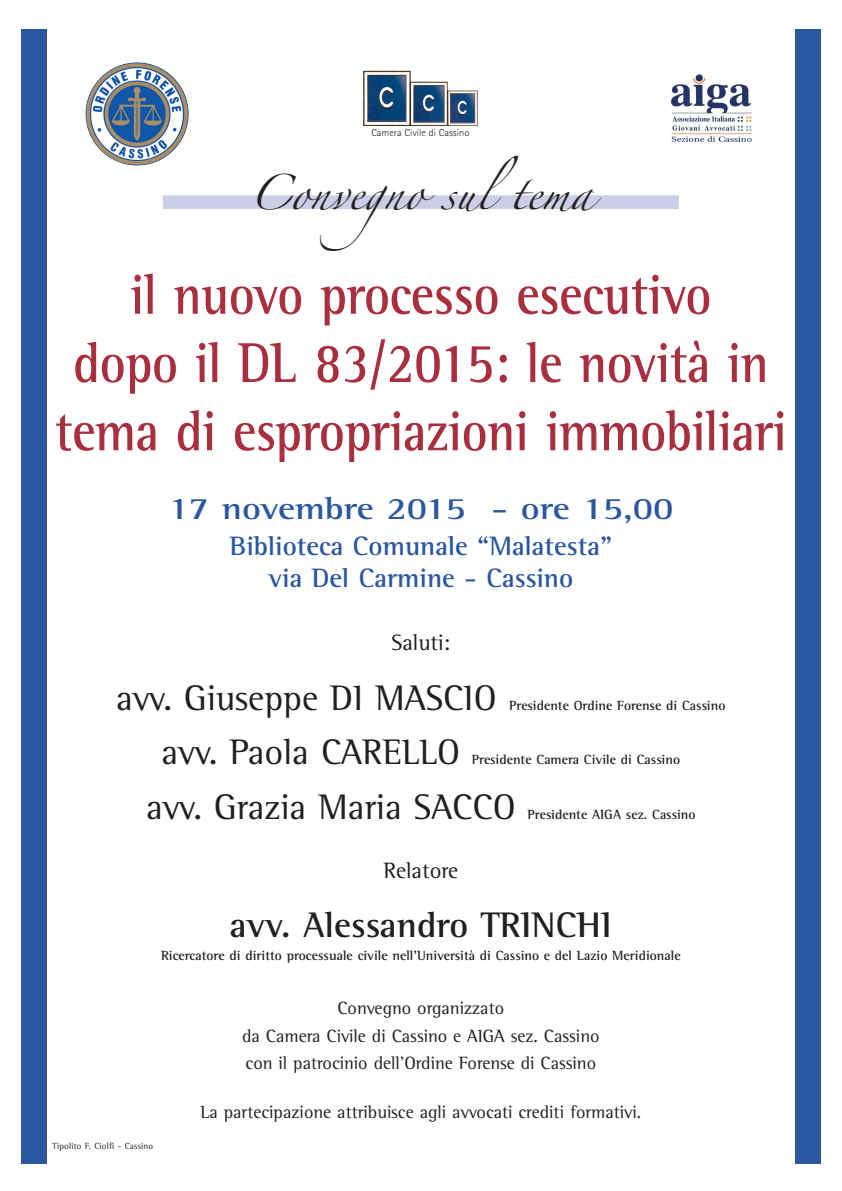
<style>
.page{position:relative;width:842px;height:1191px;background:#fff}
.page>*{position:absolute;margin:0;border:0;box-sizing:border-box;transform-origin:0 0}
.t1{font:700 57.6px/68.3px "Rotis Semi Serif";letter-spacing:-.005em;color:#a92e3e;text-align:center;scale:.87 1}
.t2{font:36.4px "Rotis Semi Serif";color:#231f20}
.t3{font:700 36.4px "Rotis Semi Serif";color:#231f20}
.t4{font:700 31.9px "Rotis Semi Serif";color:#2a579f;scale:1.15 1}
.t5{font:31.9px "Zapfino";color:#231f20}
.t6{font:700 27.3px/31.9px "Rotis Semi Serif";color:#2a579f;text-align:center}
.t7{font:22.8px "Rotis Semi Serif";color:#231f20}
.t8{font:18.2px/27.3px "Rotis Semi Serif";color:#231f20;text-align:center}
.t9{font:700 13.6px "Rotis Semi Serif";color:#231f20}
.t10{font:300 10px "Rotis Sans Serif";color:#231f20;scale:1.05 1}
.t11{font:9.1px "Rotis Semi Serif";letter-spacing:.015em;color:#231f20}
</style>
<div class="page">
<div style="left:163px;top:195px;width:516px;height:14px;background:#cccee5"></div>
<div style="left:21px;top:29px;width:26px;height:1135px;background:#2a579f"></div>
<div style="left:795px;top:29px;width:26px;height:1135px;background:#2a579f"></div>
<img style="left:86px;top:62px;width:103px;height:104px;border-radius:50%">
<img style="left:363px;top:70px;width:115px;height:56px">
<img style="left:671px;top:74px;width:81px;height:68px">
<p class="t10" style="left:371px;top:129px;width:95px">Camera Civile di Cassino</p>
<h3 class="t5" style="left:249px;top:179px;width:345px">Convegno sultema</h3>
<h1 class="t1" style="left:55px;top:265px;width:843px">il nuovo processo esecutivo<br>dopo il DL 83/2015: le novità in tema di espropriazioni immobiliari</h1>
<h3 class="t4" style="left:168px;top:496px;width:441px">17 novembre 2015 - ore 15,00</h3>
<h3 class="t6" style="left:230px;top:532px;width:384px">Biblioteca Comunale “Malatesta” via Del Carmine - Cassino</h3>
<h3 class="t7" style="left:391px;top:635px;width:60px">Saluti:</h3>
<h2 class="t2" style="left:116px;top:684px;width:382px">avv. Giuseppe DI MASCIO</h2>
<p class="t9" style="left:509px;top:700px;width:218px">Presidente Ordine Forense di Cassino</p>
<h2 class="t2" style="left:162px;top:739px;width:300px">avv. Paola CARELLO</h2>
<p class="t9" style="left:472px;top:755px;width:210px">Presidente Camera Civile di Cassino</p>
<h2 class="t2" style="left:146px;top:793px;width:371px">avv. Grazia Maria SACCO</h2>
<p class="t9" style="left:528px;top:809px;width:170px">Presidente AIGA sez. Cassino</p>
<h3 class="t7" style="left:383px;top:862px;width:77px">Relatore</h3>
<h2 class="t3" style="left:230px;top:912px;width:383px">avv. Alessandro TRINCHI</h2>
<p class="t9" style="left:161px;top:950px;width:521px">Ricercatore di diritto processuale civile nell’Università di Cassino e del Lazio Meridionale</p>
<h3 class="t8" style="left:242px;top:996px;width:359px">Convegno organizzato<br>da Camera Civile di Cassino e AIGA sez. Cassino con il patrocinio dell’Ordine Forense di Cassino</h3>
<h3 class="t8" style="left:201px;top:1099px;width:442px">La partecipazione attribuisce agli avvocati crediti formativi.</h3>
<p class="t11" style="left:52px;top:1143px;width:103px">Tipolito F. Ciolfi - Cassino</p>
</div>
